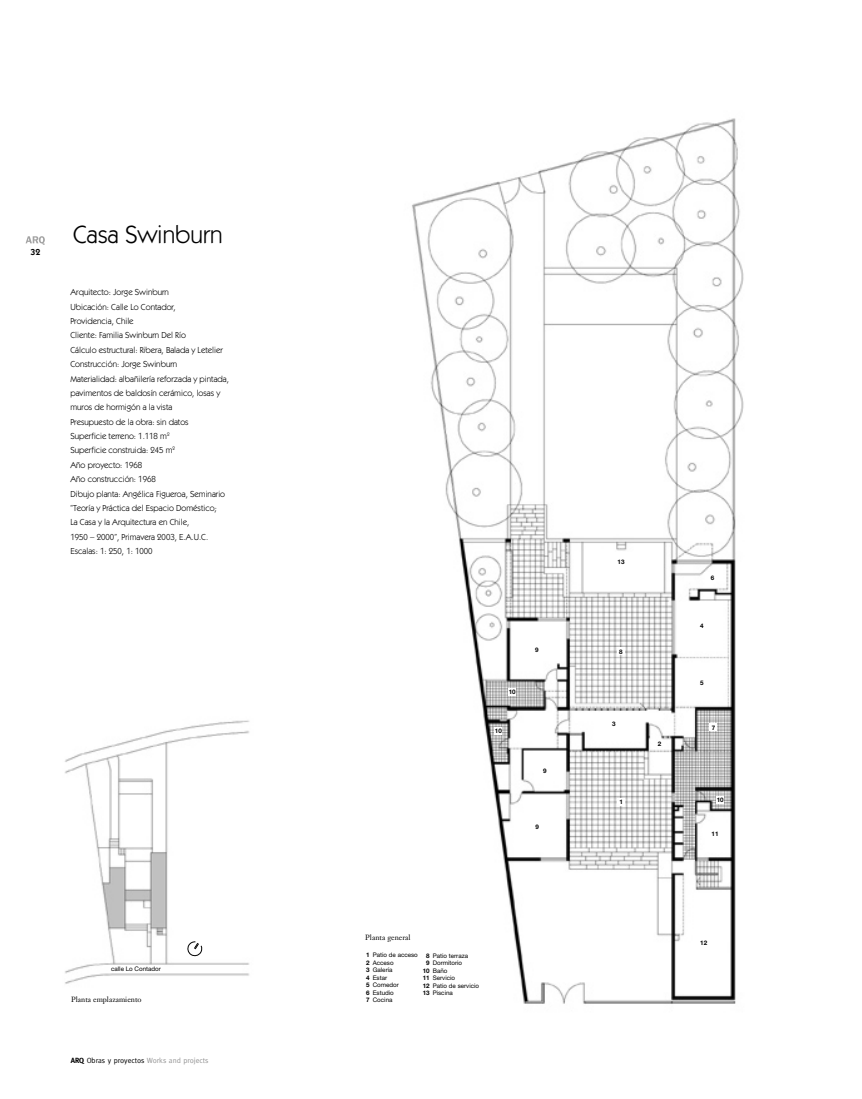
<style>
.page{position:relative;width:862px;height:1099px;background:#fff}
.page>*{position:absolute;margin:0;border:0;box-sizing:border-box;transform-origin:0 0}
.t1{font:25px "Itc Kabel";color:#000}
.t2{font:8.75px/14.4px "Itc Kabel";color:#000}
.t3{font:600 8.75px "Itc Kabel";color:#000}
.t4{font:7.5px "Meta";color:#939393}
.t5{font:7.5px "Janson Text";color:#000}
.t6{font:6.25px/7.5px "Helvetica Neue";color:#000}
.t7{font:700 6.25px "Helvetica Neue";color:#000}
.s1{font-weight:700;color:#000}
.s2{color:#000}
.s3{font-weight:700}
</style>
<div class="page">
<svg style="left:26px;top:236px;width:19px;height:9px"></svg>
<img style="left:65px;top:720px;width:185px;height:264px">
<img style="left:412px;top:118px;width:332px;height:886px">
<svg style="left:185px;top:939px;width:19px;height:19px"></svg>
<div style="left:617px;top:647px;width:7px;height:8px;background:#fff"></div>
<div style="left:508px;top:688px;width:7px;height:7px;background:#fff"></div>
<div style="left:494px;top:726px;width:8px;height:8px;background:#fff"></div>
<div style="left:709px;top:723px;width:7px;height:8px;background:#fff"></div>
<div style="left:617px;top:798px;width:7px;height:7px;background:#fff"></div>
<div style="left:716px;top:796px;width:7px;height:7px;background:#fff"></div>
<p class="t3" style="left:31px;top:246px;width:11px">32</p>
<h1 class="t1" style="left:73px;top:220px;width:151px">Casa Swinburn</h1>
<p class="t2" style="left:70px;top:285px;width:160px">Arquitecto: Jorge Swinburn<br>Ubicación: Calle Lo Contador,<br>Providencia, Chile<br>Cliente: Familia Swinburn Del Río<br>Cálculo estructural: Ribera, Balada y Letelier Construcción: Jorge Swinburn<br>Materialidad: albañilería reforzada y pintada, pavimentos de baldosín cerámico, losas y muros de hormigón a la vista<br>Presupuesto de la obra: sin datos<br>Superficie terreno: 1.118 m<sup>2<br></sup>Superficie construida: 245 m<sup>2<br></sup>Año proyecto: 1968<br>Año construcción: 1968<br>Dibujo planta: Angélica Figueroa, Seminario “Teoría y Práctica del Espacio Doméstico;<br>La Casa y la Arquitectura en Chile,<br>1950 – 2000”, Primavera 2003, E.A.U.C.<br>Escalas: 1: 250, 1: 1000</p>
<p class="t6" style="left:111px;top:965px;width:51px">calle Lo Contador</p>
<p class="t5" style="left:71px;top:994px;width:72px">Planta emplazamiento</p>
<p class="t4" style="left:71px;top:1056px;width:139px"><span class="s1">ARQ</span> <span class="s2">Obras y proyectos</span> Works and projects</p>
<p class="t7" style="left:508px;top:688px;width:8px">10</p>
<p class="t7" style="left:494px;top:726px;width:8px">10</p>
<p class="t7" style="left:535px;top:645px;width:5px">9</p>
<p class="t7" style="left:542px;top:766px;width:5px">9</p>
<p class="t7" style="left:535px;top:823px;width:5px">9</p>
<p class="t5" style="left:365px;top:932px;width:47px">Planta general</p>
<p class="t6" style="left:366px;top:951px;width:53px"><span class="s3">1</span> Patio de acceso<br><span class="s3">2</span> Acceso<br><span class="s3">3</span> Galería<br><span class="s3">4</span> Estar<br><span class="s3">5</span> Comedor<br><span class="s3">6</span> Estudio<br><span class="s3">7</span> Cocina</p>
<p class="t6" style="left:426px;top:951px;width:43px"><span class="s3">8</span> Patio terraza</p>
<p class="t6" style="left:426px;top:959px;width:37px"><span class="s3">9</span> Dormitorio</p>
<p class="t6" style="left:422px;top:966px;width:26px"><span class="s3">10</span> Baño</p>
<p class="t6" style="left:422px;top:974px;width:34px"><span class="s3">11</span> Servicio</p>
<p class="t6" style="left:422px;top:981px;width:58px"><span class="s3">12</span> Patio de servicio</p>
<p class="t6" style="left:422px;top:989px;width:32px"><span class="s3">13</span> Piscina</p>
<p class="t7" style="left:617px;top:558px;width:8px">13</p>
<p class="t7" style="left:618px;top:647px;width:5px">8</p>
<p class="t7" style="left:612px;top:720px;width:5px">3</p>
<p class="t7" style="left:657px;top:739px;width:5px">2</p>
<p class="t7" style="left:710px;top:574px;width:5px">6</p>
<p class="t7" style="left:699px;top:622px;width:5px">4</p>
<p class="t7" style="left:699px;top:678px;width:5px">5</p>
<p class="t7" style="left:711px;top:723px;width:5px">7</p>
<p class="t7" style="left:619px;top:798px;width:5px">1</p>
<p class="t7" style="left:716px;top:796px;width:8px">10</p>
<p class="t7" style="left:711px;top:829px;width:8px">11</p>
<p class="t7" style="left:699px;top:938px;width:8px">12</p>
</div>
